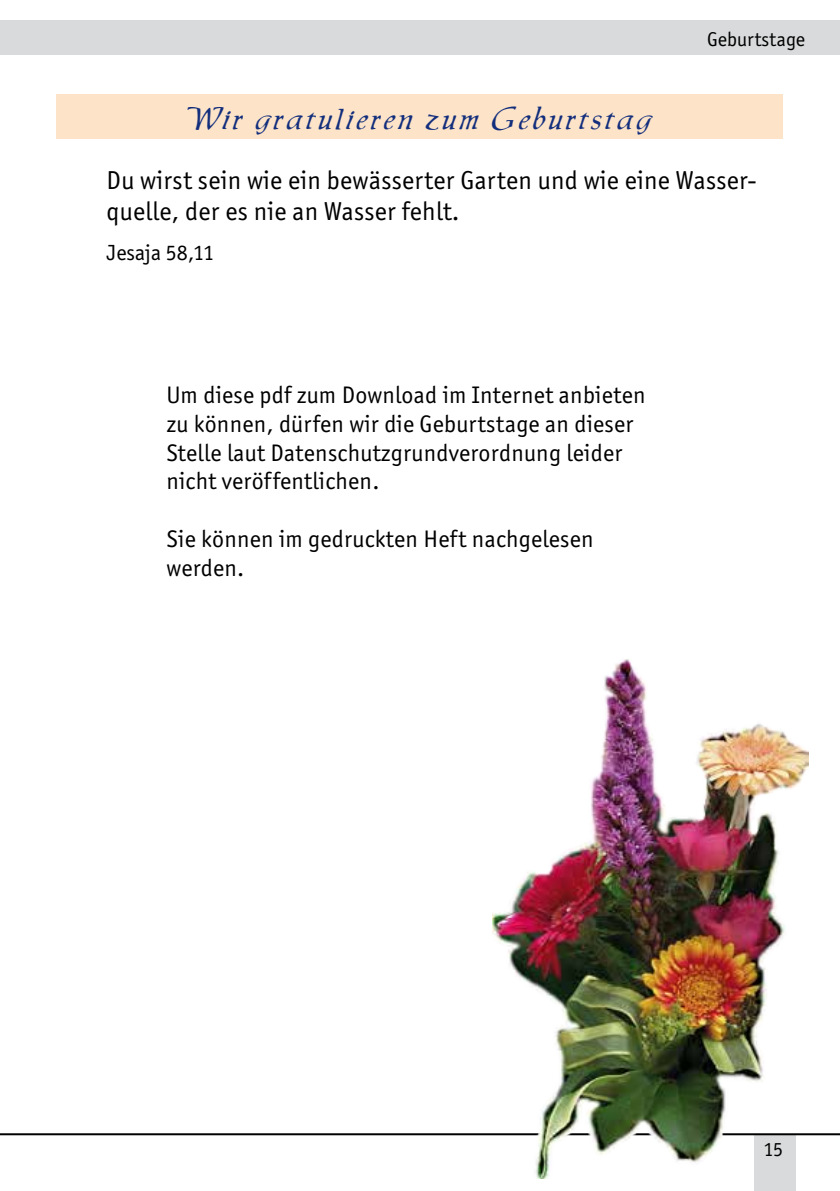
<style>
.page{position:relative;width:840px;height:1191px;background:#fff}
.page>*{position:absolute;margin:0;border:0;box-sizing:border-box;transform-origin:0 0}
.t1{font:30px "Chaucer";letter-spacing:.075em;color:#122e7d}
.t2{font:26px/31.2px "Officina Sans ITC Std";letter-spacing:.01em;color:#000}
.t3{font:24px/28.8px "Officina Sans ITC Std";letter-spacing:.01em;color:#000}
.t4{font:22px "Officina Sans ITC Std";color:#000}
.t5{font:20px "Officina Sans ITC Std";color:#000}
</style>
<div class="page">
<div style="left:754px;top:1134px;width:41px;height:57px;background:#d9dadb"></div>
<hr style="left:0;top:1133px;width:839px;height:2px;background:#000">
<div style="left:0;top:20px;width:839px;height:34px;background:#d9dadb"></div>
<div style="left:57px;top:94px;width:725px;height:45px;background:#fde3c7"></div>
<img style="left:492px;top:659px;width:315px;height:519px">
<p class="t1" style="left:187px;top:100px;width:466px">Wir gratulieren zum Geburtstag</p>
<p class="t5" style="left:706px;top:27px;width:99px">Geburtstage</p>
<p class="t2" style="left:106px;top:164px;width:651px">Du wirst sein wie ein bewässerter Garten und wie eine Wasser&shy;quelle, der es nie an Wasser fehlt.</p>
<p class="t4" style="left:106px;top:240px;width:109px">Jesaja 58,11</p>
<p class="t3" style="left:166px;top:380px;width:480px">Um diese pdf zum Download im Internet anbieten zu können, dürfen wir die Geburtstage an dieser Stelle laut Datenschutzgrundverordnung leider nicht veröffentlichen.</p>
<p class="t3" style="left:166px;top:524px;width:428px">Sie können im gedruckten Heft nachgelesen werden.</p>
<p class="t5" style="left:763px;top:1137px;width:21px">15</p>
</div>
